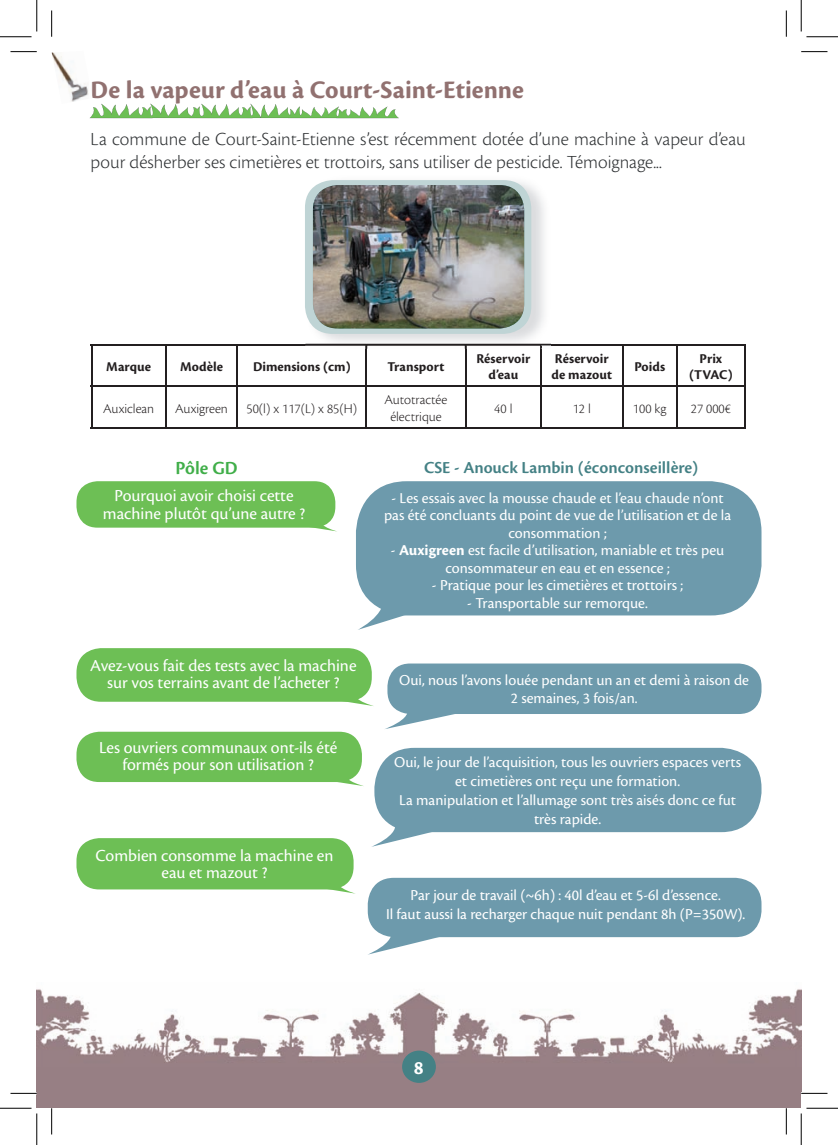
<style>
.page{position:relative;width:838px;height:1145px;background:#fff}
.page>*{position:absolute;margin:0;border:0;box-sizing:border-box;transform-origin:0 0}
.t1{font:700 26.25px "Cronos Pro";color:#917170}
.t2{font:700 19.78px "Cronos Pro";color:#fff}
.t3{font:300 19.25px/23.1px "Cronos Pro";color:#2e3133}
.t4{font:600 19.25px "Cronos Pro";letter-spacing:.005em;color:#40ae49}
.t5{font:17.5px/17.5px "Cronos Pro";color:#fff;text-align:center}
.t6{font:600 17.5px "Cronos Pro";color:#448185}
.t7{font:15.75px/17.5px "Cronos Pro";color:#fff;text-align:center}
.t8{font:700 14px/16.8px "Cronos Pro";color:#231f20;text-align:center}
.t9{font:300 14px/16.8px "Cronos Pro";color:#231f20;text-align:center}
.s1{font-weight:700}
</style>
<div class="page">
<div style="left:37px;top:1067px;width:764px;height:41px;background:#977f84"></div>
<img style="left:37px;top:989px;width:764px;height:94px">
<div style="left:402px;top:1051px;width:34px;height:32px;background:#448185;border-radius:50%"></div>
<hr style="left:91px;top:344px;width:75px;height:1px;background:#231f20">
<hr style="left:91px;top:345px;width:1px;height:40px;background:#231f20">
<hr style="left:166px;top:344px;width:71px;height:1px;background:#231f20">
<hr style="left:165px;top:345px;width:2px;height:40px;background:#231f20">
<hr style="left:237px;top:344px;width:129px;height:1px;background:#231f20">
<hr style="left:236px;top:345px;width:2px;height:40px;background:#231f20">
<hr style="left:365px;top:345px;width:2px;height:40px;background:#231f20">
<hr style="left:464px;top:345px;width:2px;height:40px;background:#231f20">
<hr style="left:541px;top:344px;width:81px;height:1px;background:#231f20">
<hr style="left:540px;top:345px;width:2px;height:40px;background:#231f20">
<hr style="left:622px;top:344px;width:55px;height:1px;background:#231f20">
<hr style="left:621px;top:345px;width:2px;height:40px;background:#231f20">
<hr style="left:677px;top:344px;width:68px;height:1px;background:#231f20">
<hr style="left:676px;top:345px;width:2px;height:40px;background:#231f20">
<hr style="left:743px;top:345px;width:2px;height:40px;background:#231f20">
<hr style="left:91px;top:385px;width:75px;height:2px;background:#231f20">
<hr style="left:91px;top:387px;width:1px;height:40px;background:#231f20">
<hr style="left:166px;top:385px;width:71px;height:2px;background:#231f20">
<hr style="left:165px;top:387px;width:2px;height:40px;background:#231f20">
<hr style="left:237px;top:385px;width:129px;height:2px;background:#231f20">
<hr style="left:236px;top:387px;width:2px;height:40px;background:#231f20">
<hr style="left:366px;top:385px;width:99px;height:2px;background:#231f20">
<hr style="left:365px;top:387px;width:2px;height:40px;background:#231f20">
<hr style="left:465px;top:385px;width:76px;height:2px;background:#231f20">
<hr style="left:464px;top:387px;width:2px;height:40px;background:#231f20">
<hr style="left:541px;top:385px;width:81px;height:2px;background:#231f20">
<hr style="left:540px;top:387px;width:2px;height:40px;background:#231f20">
<hr style="left:622px;top:385px;width:55px;height:2px;background:#231f20">
<hr style="left:621px;top:387px;width:2px;height:40px;background:#231f20">
<hr style="left:677px;top:385px;width:68px;height:2px;background:#231f20">
<hr style="left:676px;top:387px;width:2px;height:40px;background:#231f20">
<hr style="left:743px;top:387px;width:2px;height:40px;background:#231f20">
<hr style="left:91px;top:427px;width:75px;height:2px;background:#231f20">
<hr style="left:166px;top:427px;width:71px;height:2px;background:#231f20">
<hr style="left:237px;top:427px;width:129px;height:2px;background:#231f20">
<hr style="left:366px;top:427px;width:99px;height:2px;background:#231f20">
<hr style="left:465px;top:427px;width:76px;height:2px;background:#231f20">
<hr style="left:541px;top:427px;width:81px;height:2px;background:#231f20">
<hr style="left:622px;top:427px;width:55px;height:2px;background:#231f20">
<hr style="left:677px;top:427px;width:68px;height:2px;background:#231f20">
<img style="left:305px;top:180px;width:246px;height:169px">
<img style="left:305px;top:344px;width:235px;height:1px">
<svg style="left:540px;top:344px;width:11px;height:5px"></svg>
<div style="left:305px;top:180px;width:226px;height:154px;background:#bfd4d5;border-radius:28px"></div>
<img style="left:313px;top:185px;width:211px;height:144px">
<img style="left:52px;top:52px;width:31px;height:50px">
<svg style="left:83px;top:83px;width:316px;height:36px"></svg>
<div style="left:76px;top:481px;width:259px;height:47px;background:#6dbf55;border-radius:21px"></div>
<svg style="left:286px;top:514px;width:50px;height:17px"></svg>
<div style="left:356px;top:481px;width:405px;height:134px;background:#6d9aac;border-radius:51px"></div>
<svg style="left:357px;top:576px;width:81px;height:54px"></svg>
<div style="left:76px;top:648px;width:296px;height:54px;background:#6dbf55;border-radius:24px"></div>
<svg style="left:315px;top:686px;width:58px;height:20px"></svg>
<div style="left:387px;top:664px;width:374px;height:50px;background:#6d9aac;border-radius:23px"></div>
<svg style="left:385px;top:694px;width:70px;height:35px"></svg>
<div style="left:76px;top:732px;width:286px;height:50px;background:#6dbf55;border-radius:23px"></div>
<svg style="left:337px;top:767px;width:26px;height:19px"></svg>
<div style="left:374px;top:748px;width:387px;height:84px;background:#6d9aac;border-radius:40px"></div>
<svg style="left:371px;top:806px;width:77px;height:41px"></svg>
<div style="left:76px;top:838px;width:277px;height:51px;background:#6dbf55;border-radius:23px"></div>
<svg style="left:301px;top:874px;width:54px;height:20px"></svg>
<div style="left:368px;top:878px;width:393px;height:59px;background:#6d9aac;border-radius:26px"></div>
<svg style="left:368px;top:915px;width:76px;height:40px"></svg>
<svg style="left:10px;top:51px;width:27px;height:1px"></svg>
<svg style="left:801px;top:51px;width:26px;height:1px"></svg>
<svg style="left:10px;top:1093px;width:27px;height:1px"></svg>
<svg style="left:801px;top:1093px;width:26px;height:1px"></svg>
<svg style="left:51px;top:10px;width:1px;height:27px"></svg>
<svg style="left:51px;top:1108px;width:1px;height:26px"></svg>
<svg style="left:786px;top:10px;width:1px;height:27px"></svg>
<svg style="left:786px;top:1108px;width:1px;height:26px"></svg>
<hr style="left:0;top:36px;width:32px;height:1px;background:#000">
<hr style="left:806px;top:36px;width:31px;height:1px;background:#000">
<hr style="left:0;top:1108px;width:32px;height:1px;background:#000">
<hr style="left:806px;top:1108px;width:31px;height:1px;background:#000">
<hr style="left:36px;top:0;width:1px;height:31px;background:#000">
<hr style="left:36px;top:1113px;width:1px;height:32px;background:#000">
<hr style="left:800px;top:0;width:1px;height:31px;background:#000">
<hr style="left:800px;top:1113px;width:1px;height:32px;background:#000">
<h1 class="t1" style="left:91px;top:75px;width:435px">De la vapeur d’eau à Court-Saint-Etienne</h1>
<p class="t3" style="left:91px;top:127px;width:656px">La commune de Court-Saint-Etienne s’est récemment dotée d’une machine à vapeur d’eau pour désherber ses cimetières et trottoirs, sans utiliser de pesticide. Témoignage...</p>
<p class="t8" style="left:106px;top:358px;width:46px">Marque</p>
<p class="t8" style="left:180px;top:358px;width:44px">Modèle</p>
<p class="t8" style="left:253px;top:358px;width:99px">Dimensions (cm)</p>
<p class="t8" style="left:387px;top:358px;width:58px">Transport</p>
<p class="t8" style="left:476px;top:350px;width:55px">Réservoir d’eau</p>
<p class="t8" style="left:551px;top:350px;width:62px;text-align:left">Réservoir de mazout</p>
<p class="t8" style="left:634px;top:358px;width:32px">Poids</p>
<p class="t8" style="left:689px;top:350px;width:45px">Prix (TVAC)</p>
<p class="t9" style="left:103px;top:400px;width:53px">Auxiclean</p>
<p class="t9" style="left:175px;top:400px;width:54px">Auxigreen</p>
<p class="t9" style="left:246px;top:400px;width:112px">50(l) x 117(L) x 85(H)</p>
<p class="t9" style="left:384px;top:391px;width:64px">Autotractée électrique</p>
<p class="t9" style="left:494px;top:400px;width:20px">40 l</p>
<p class="t9" style="left:572px;top:400px;width:20px">12 l</p>
<p class="t9" style="left:633px;top:400px;width:35px">100 kg</p>
<p class="t9" style="left:690px;top:400px;width:42px">27 000€</p>
<p class="t4" style="left:175px;top:457px;width:64px">Pôle GD</p>
<p class="t6" style="left:424px;top:457px;width:276px">CSE - Anouck Lambin (éconconseillère)</p>
<p class="t5" style="left:103px;top:487px;width:204px">Pourquoi avoir choisi cette machine plutôt qu’une autre ?</p>
<p class="t7" style="left:384px;top:489px;width:348px">- Les essais avec la mousse chaude et l’eau chaude n’ont pas été concluants du point de vue de l’utilisation et de la consommation ;</p>
<p class="t7" style="left:391px;top:541px;width:335px">- <span class="s1">Auxigreen</span> est facile d’utilisation, maniable et très peu consommateur en eau et en essence ;</p>
<p class="t7" style="left:432px;top:576px;width:253px">- Pratique pour les cimetières et trottoirs ;</p>
<p class="t7" style="left:467px;top:594px;width:182px">- Transportable sur remorque.</p>
<p class="t5" style="left:90px;top:657px;width:268px">Avez-vous fait des tests avec la machine sur vos terrains avant de l’acheter ?</p>
<p class="t5" style="left:99px;top:739px;width:240px">Les ouvriers communaux ont-ils été formés pour son utilisation ?</p>
<p class="t5" style="left:95px;top:846px;width:239px">Combien consomme la machine en eau et mazout ?</p>
<p class="t7" style="left:399px;top:672px;width:351px">Oui, nous l’avons louée pendant un an et demi à raison de<br>2 semaines, 3 fois/an.</p>
<p class="t7" style="left:394px;top:753px;width:348px;line-height:18.9px">Oui, le jour de l’acquisition, tous les ouvriers espaces verts et cimetières ont reçu une formation.<br>La manipulation et l’allumage sont très aisés donc ce fut très rapide.</p>
<p class="t7" style="left:386px;top:886px;width:361px;line-height:18.9px">Par jour de travail (~6h) : 40l d’eau et 5-6l d’essence.<br>Il faut aussi la recharger chaque nuit pendant 8h (P=350W).</p>
<p class="t2" style="left:414px;top:1056px;width:11px">8</p>
</div>
